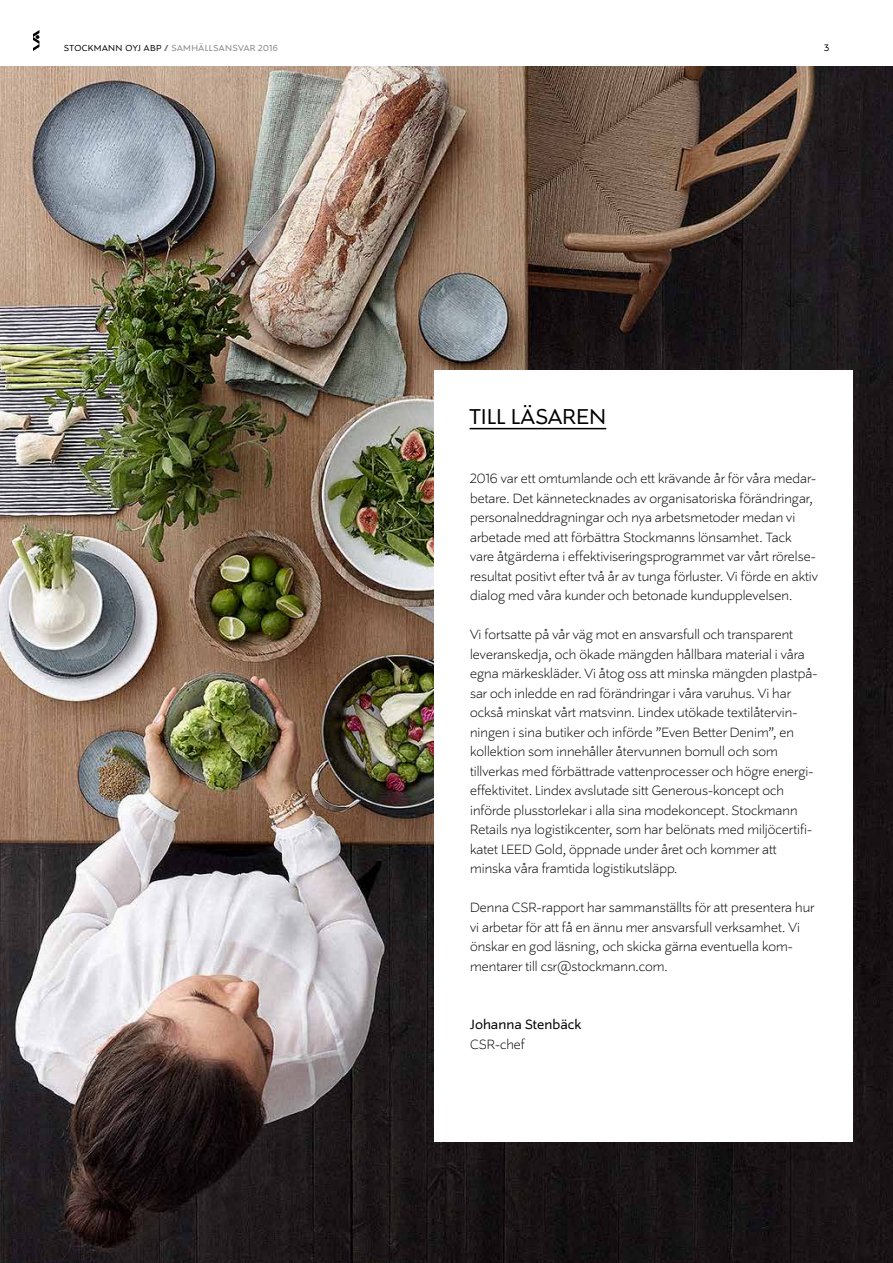
<style>
.page{position:relative;width:893px;height:1263px;background:#fff}
.page>*{position:absolute;margin:0;border:0;box-sizing:border-box;transform-origin:0 0}
.t1{font:24px "Stockmann Sans";color:#000}
.t2{font:300 15px/19.5px "Stockmann Sans";color:#000}
.t3{font:15px "Stockmann Sans";color:#000}
.t4{font:10.5px "Stockmann Sans";color:#000}
.t5{font:9.75px "Stockmann Sans";letter-spacing:.04em;color:#828282}
.s1{color:#000}
.s2{font-weight:700;color:#6e6e6e}
</style>
<div class="page">
<svg style="left:33px;top:30px;width:6px;height:21px"></svg>
<img style="left:0;top:66px;width:893px;height:1197px">
<div style="left:434px;top:370px;width:418px;height:772px;background:#fff"></div>
<hr style="left:470px;top:428px;width:136px;height:1px;background:#000">
<p class="t5" style="left:64px;top:42px;width:216px"><span class="s1">STOCKMANN OYJ ABP</span> <span class="s2">/</span> SAMHÄLLSANSVAR 2016</p>
<p class="t4" style="left:824px;top:42px;width:7px">3</p>
<h1 class="t1" style="left:470px;top:402px;width:138px">TILL LÄSAREN</h1>
<p class="t2" style="left:470px;top:469px;width:349px">2016 var ett omtumlande och ett krävande år för våra medar&shy;betare. Det kännetecknades av organisatoriska förändringar, personalneddragningar och nya arbetsmetoder medan vi arbetade med att förbättra Stockmanns lönsamhet. Tack vare åtgärderna i effektiviseringsprogrammet var vårt rörelse&shy;resultat positivt efter två år av tunga förluster. Vi förde en aktiv dialog med våra kunder och betonade kundupplevelsen.</p>
<p class="t2" style="left:470px;top:625px;width:349px">Vi fortsatte på vår väg mot en ansvarsfull och transparent leveranskedja, och ökade mängden hållbara material i våra egna märkeskläder. Vi åtog oss att minska mängden plastpå&shy;sar och inledde en rad förändringar i våra varuhus. Vi har också minskat vårt matsvinn. Lindex utökade textilåtervin&shy;ningen i sina butiker och införde ”Even Better Denim”, en kollektion som innehåller återvunnen bomull och som tillverkas med förbättrade vattenprocesser och högre energi&shy;effektivitet. Lindex avslutade sitt Generous-koncept och införde plusstorlekar i alla sina modekoncept. Stockmann Retails nya logistikcenter, som har belönats med miljöcertifi&shy;katet LEED Gold, öppnade under året och kommer att minska våra framtida logistikutsläpp.</p>
<p class="t2" style="left:470px;top:898px;width:346px">Denna CSR-rapport har sammanställts för att presentera hur vi arbetar för att få en ännu mer ansvarsfull verksamhet. Vi önskar en god läsning, och skicka gärna eventuella kom&shy;mentarer till csr@stockmann.com.</p>
<p class="t3" style="left:470px;top:1016px;width:113px">Johanna Stenbäck</p>
<p class="t2" style="left:470px;top:1034px;width:56px">CSR-chef</p>
</div>
